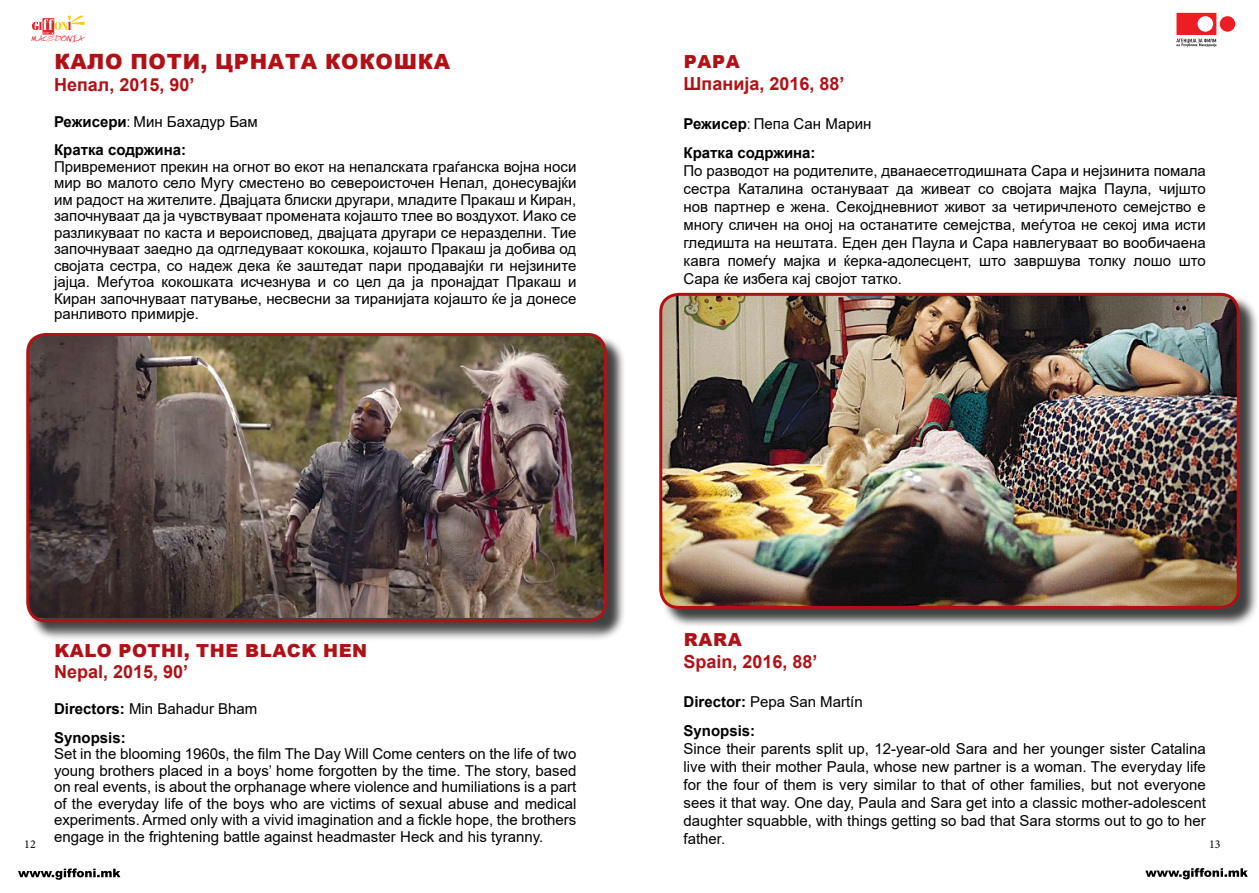
<style>
.page{position:relative;width:1259px;height:893px;background:#fff}
.page>*{position:absolute;margin:0;border:0;box-sizing:border-box;transform-origin:0 0}
.t1{font:900 21px "Arial";letter-spacing:.035em;color:#b11116}
.t2{font:700 18px "Arial";color:#b11116}
.t3{font:900 18px "Arial";letter-spacing:.035em;color:#b11116}
.t4{font:15px/18px "Arial";color:#000;text-align:justify}
.t5{font:700 15px/28.5px "Arial";color:#000}
.t6{font:12px "Minion Pro";color:#000}
.t7{font:10.05px "Especial Kay";color:#ed1d24;scale:1.2 1}
.s1{font-family:"Arial Narrow";font-weight:400}
.s2{font-weight:400}
</style>
<div class="page">
<svg style="left:32px;top:16px;width:53px;height:19px"></svg>
<svg style="left:1176px;top:13px;width:40px;height:34px"></svg>
<div style="left:1219px;top:16px;width:16px;height:16px;background:#ed1d24;border-radius:50%"></div>
<svg style="left:1145px;top:868px;width:102px;height:11px"></svg>
<svg style="left:18px;top:868px;width:102px;height:12px"></svg>
<div style="left:28px;top:335px;width:597px;height:306px;background:#000;opacity:.75"></div>
<img style="left:28px;top:334px;width:577px;height:284px">
<div style="left:26px;top:333px;width:581px;height:289px;border:3px solid #b11116;border-radius:18px"></div>
<div style="left:661px;top:295px;width:597px;height:333px;background:#000;opacity:.75"></div>
<img style="left:661px;top:294px;width:577px;height:313px">
<div style="left:659px;top:293px;width:580px;height:316px;border:3px solid #b11116;border-radius:18px"></div>
<p class="t7" style="left:31px;top:34px;width:45px">MACEDONI A</p>
<h1 class="t1" style="left:54px;top:46px;width:397px">КАЛО ПОТИ, ЦРНАТА КОКОШКА</h1>
<p class="t2" style="left:54px;top:72px;width:142px">Непал, 2015, 90’</p>
<p class="t5" style="left:54px;top:107px;width:205px">Режисери<span class="s1">:</span> <span class="s2">Мин Бахадур Бам<br></span>Кратка содржина:</p>
<p class="t4" style="left:54px;top:158px;width:524px;line-height:16.4px">Привремениот прекин на огнот во екот на непалската граѓанска војна носи мир во малото село Мугу сместено во североисточен Непал, донесувајќи им радост на жителите. Двајцата блиски другари, младите Пракаш и Киран, започнуваат да ја чувствуваат промената којашто тлее во воздухот. Иако се разликуваат по каста и вероисповед, двајцата другари се неразделни. Тие започнуваат заедно да одгледуваат кокошка, којашто Пракаш ја добива од својата сестра, со надеж дека ќе заштедат пари продавајќи ги нејзините јајца. Меѓутоа кокошката исчезнува и со цел да ја пронајдат Пракаш и Киран започнуваат патување, несвесни за тиранијата којашто ќе ја донесе ранливото примирје.</p>
<p class="t3" style="left:684px;top:49px;width:57px">РАРА</p>
<p class="t2" style="left:683px;top:71px;width:162px">Шпанија, 2016, 88’</p>
<p class="t5" style="left:683px;top:110px;width:189px">Режисер<span class="s1">:</span> <span class="s2">Пепа Сан Марин<br></span>Кратка содржина:</p>
<p class="t4" style="left:683px;top:162px;width:524px">По разводот на родителите, дванаесетгодишната Сара и нејзинита помала сестра Каталина остануваат да живеат со својата мајка Паула, чијшто нов партнер е жена. Секојдневниот живот за четиричленото семејство е многу сличен на оној на останатите семејства, меѓутоа не секој има исти гледишта на нештата. Еден ден Паула и Сара навлегуваат во вообичаена кавга помеѓу мајка и ќерка-адолесцент, што завршува толку лошо што Сара ќе избега кај својот татко.</p>
<p class="t3" style="left:684px;top:627px;width:59px">RARA</p>
<p class="t2" style="left:683px;top:649px;width:136px">Spain, 2016, 88’</p>
<p class="t5" style="left:683px;top:688px;width:181px">Director: <span class="s2">Pepa San Martín<br></span>Synopsis:</p>
<p class="t4" style="left:683px;top:739px;width:524px">Since their parents split up, 12-year-old Sara and her younger sister Catalina live with their mother Paula, whose new partner is a woman. The everyday life for the four of them is very similar to that of other families, but not everyone sees it that way. One day, Paula and Sara get into a classic mother-adolescent daughter squabble, with things getting so bad that Sara storms out to go to her father.</p>
<p class="t3" style="left:54px;top:637px;width:314px">KALO POTHI, THE BLACK HEN</p>
<p class="t2" style="left:54px;top:659px;width:136px">Nepal, 2015, 90’</p>
<p class="t5" style="left:54px;top:695px;width:205px">Directors: <span class="s2">Min Bahadur Bham<br></span>Synopsis:</p>
<p class="t4" style="left:54px;top:746px;width:524px;line-height:16.5px">Set in the blooming 1960s, the film The Day Will Come centers on the life of two young brothers placed in a boys’ home forgotten by the time. The story, based on real events, is about the orphanage where violence and humiliations is a part of the everyday life of the boys who are victims of sexual abuse and medical experiments. Armed only with a vivid imagination and a fickle hope, the brothers engage in the frightening battle against headmaster Heck and his tyranny.</p>
<p class="t6" style="left:24px;top:836px;width:13px">12</p>
<p class="t6" style="left:1209px;top:836px;width:13px">13</p>
</div>
